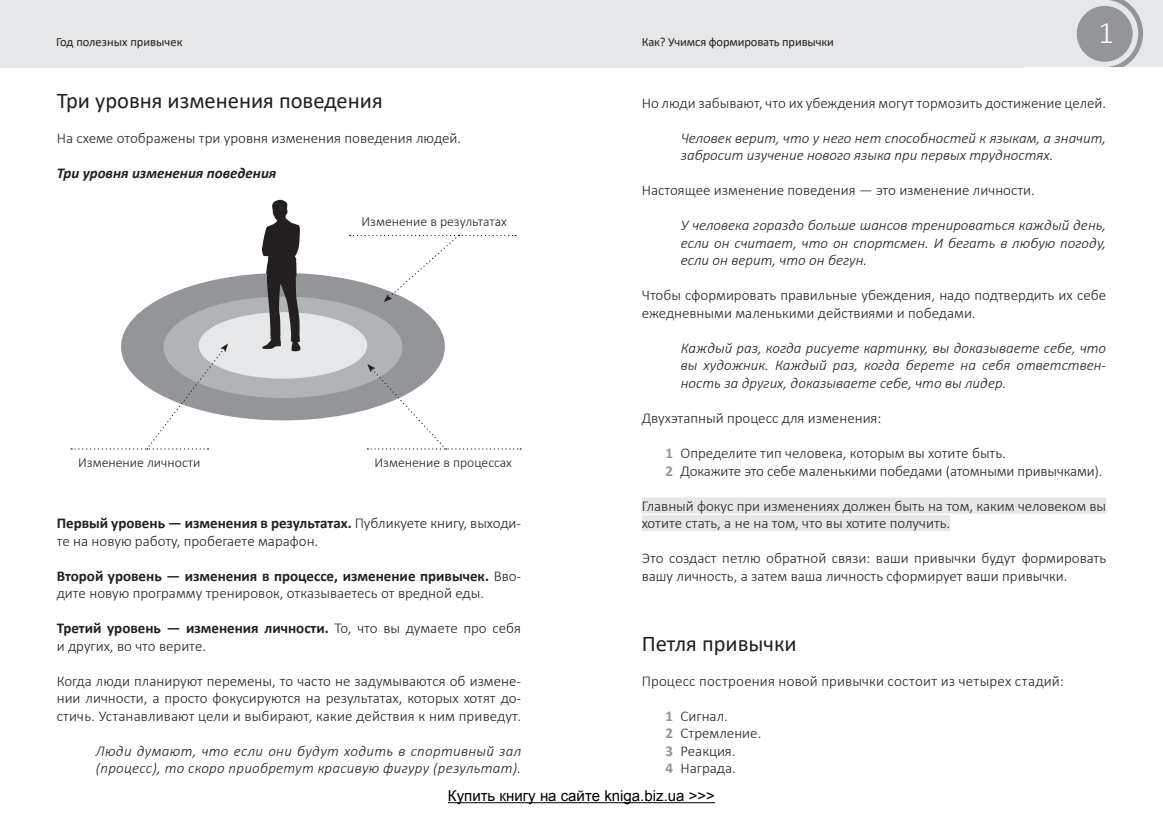
<style>
.page{position:relative;width:1163px;height:833px;background:#fff}
.page>*{position:absolute;margin:0;border:0;box-sizing:border-box;transform-origin:0 0}
.t1{font:300 31.25px "Calibri";color:#fff}
.t2{font:22.5px "Calibri";color:#231f20}
.t3{font:300 15px/17.5px "Calibri";color:#231f20}
.t4{font:italic 300 15px/17.5px "Calibri";color:#231f20}
.t5{font:15px "Arial";color:#000}
.t6{font:italic 700 15px "Calibri";color:#231f20}
.t7{font:300 13.75px "Calibri";color:#231f20}
.t8{font:12.5px "Calibri";letter-spacing:-.01em;color:#231f20}
.s1{font-weight:700;color:#939598}
.s2{font-weight:700}
</style>
<div class="page">
<div style="left:0;top:0;width:1162px;height:67px;background:#e6e7e8"></div>
<div style="left:1076px;top:6px;width:56px;height:56px;background:#939598;border-radius:50%"></div>
<svg style="left:1099px;top:0;width:44px;height:67px"></svg>
<div style="left:641px;top:497px;width:465px;height:16px;background:#e6e7e8"></div>
<div style="left:641px;top:515px;width:309px;height:16px;background:#e6e7e8"></div>
<div style="left:121px;top:273px;width:324px;height:147px;background:#939598;border-radius:50%"></div>
<div style="left:163px;top:296px;width:240px;height:102px;background:#b1b4b6;border-radius:50%"></div>
<div style="left:199px;top:312px;width:168px;height:67px;background:#e6e7e8;border-radius:50%"></div>
<svg style="left:261px;top:199px;width:39px;height:152px"></svg>
<svg style="left:350px;top:235px;width:166px;height:67px"></svg>
<svg style="left:367px;top:364px;width:154px;height:85px"></svg>
<svg style="left:71px;top:343px;width:157px;height:106px"></svg>
<hr style="left:448px;top:802px;width:267px;height:1px;background:#000">
<p class="t8" style="left:56px;top:33px;width:128px">Год полезных привычек</p>
<p class="t8" style="left:641px;top:33px;width:194px">Как? Учимся формировать привычки</p>
<h1 class="t1" style="left:1097px;top:13px;width:17px">1</h1>
<h2 class="t2" style="left:57px;top:85px;width:327px">Три уровня изменения поведения</h2>
<p class="t3" style="left:57px;top:129px;width:406px">На схеме отображены три уровня изменения поведения людей.</p>
<p class="t6" style="left:57px;top:162px;width:221px">Три уровня изменения поведения</p>
<p class="t3" style="left:641px;top:94px;width:466px">Но люди забывают, что их убеждения могут тормозить достижение целей.</p>
<p class="t4" style="left:680px;top:129px;width:427px">Человек верит, что у него нет способностей к языкам, а значит, забросит изучение нового языка при первых трудностях.</p>
<p class="t3" style="left:641px;top:181px;width:394px">Настоящее изменение поведения — это изменение личности.</p>
<p class="t4" style="left:680px;top:216px;width:427px;text-align:justify">У человека гораздо больше шансов тренироваться каждый день, если он считает, что он спортсмен. И бегать в любую погоду, если он верит, что он бегун.</p>
<p class="t3" style="left:641px;top:286px;width:466px">Чтобы сформировать правильные убеждения, надо подтвердить их себе ежедневными маленькими действиями и победами.</p>
<p class="t4" style="left:680px;top:339px;width:427px;text-align:justify">Каждый раз, когда рисуете картинку, вы доказываете себе, что вы художник. Каждый раз, когда берете на себя ответствен&shy;ность за других, доказываете себе, что вы лидер.</p>
<p class="t3" style="left:641px;top:409px;width:241px">Двухэтапный процесс для изменения:</p>
<p class="t3" style="left:665px;top:444px;width:438px"><span class="s1">1</span> Определите тип человека, которым вы хотите быть.<br><span class="s1">2</span> Докажите это себе маленькими победами (атомными привычками).</p>
<p class="t3" style="left:641px;top:496px;width:466px">Главный фокус при изменениях должен быть на том, каким человеком вы хотите стать, а не на том, что вы хотите получить.</p>
<p class="t3" style="left:641px;top:549px;width:466px">Это создаст петлю обратной связи: ваши привычки будут формировать вашу личность, а затем ваша личность сформирует ваши привычки.</p>
<p class="t7" style="left:361px;top:212px;width:147px">Изменение в результатах</p>
<p class="t7" style="left:78px;top:453px;width:124px">Изменение личности</p>
<p class="t7" style="left:374px;top:453px;width:139px">Изменение в процессах</p>
<p class="t3" style="left:57px;top:514px;width:466px"><span class="s2">Первый уровень — изменения в результатах.</span> Публикуете книгу, выходи&shy;те на новую работу, пробегаете марафон.</p>
<p class="t3" style="left:57px;top:566px;width:466px"><span class="s2">Второй уровень — изменения в процессе, изменение привычек.</span> Вво&shy;дите новую программу тренировок, отказываетесь от вредной еды.</p>
<p class="t3" style="left:57px;top:619px;width:466px"><span class="s2">Третий уровень — изменения личности.</span> То, что вы думаете про себя и других, во что верите.</p>
<p class="t3" style="left:57px;top:671px;width:466px;text-align:justify">Когда люди планируют перемены, то часто не задумываются об измене&shy;нии личности, а просто фокусируются на результатах, которых хотят до&shy;стичь. Устанавливают цели и выбирают, какие действия к ним приведут.</p>
<p class="t4" style="left:96px;top:741px;width:427px">Люди думают, что если они будут ходить в спортивный зал (процесс), то скоро приобретут красивую фигуру (результат).</p>
<p class="t5" style="left:448px;top:786px;width:268px">Купить книгу на сайте kniga.biz.ua &gt;&gt;&gt;</p>
<h2 class="t2" style="left:641px;top:627px;width:156px">Петля привычки</h2>
<p class="t3" style="left:641px;top:671px;width:423px">Процесс построения новой привычки состоит из четырех стадий:</p>
<p class="t3" style="left:665px;top:706px;width:97px"><span class="s1">1</span> Сигнал.<br><span class="s1">2</span> Стремление.<br><span class="s1">3</span> Реакция.<br><span class="s1">4</span> Награда.</p>
</div>
